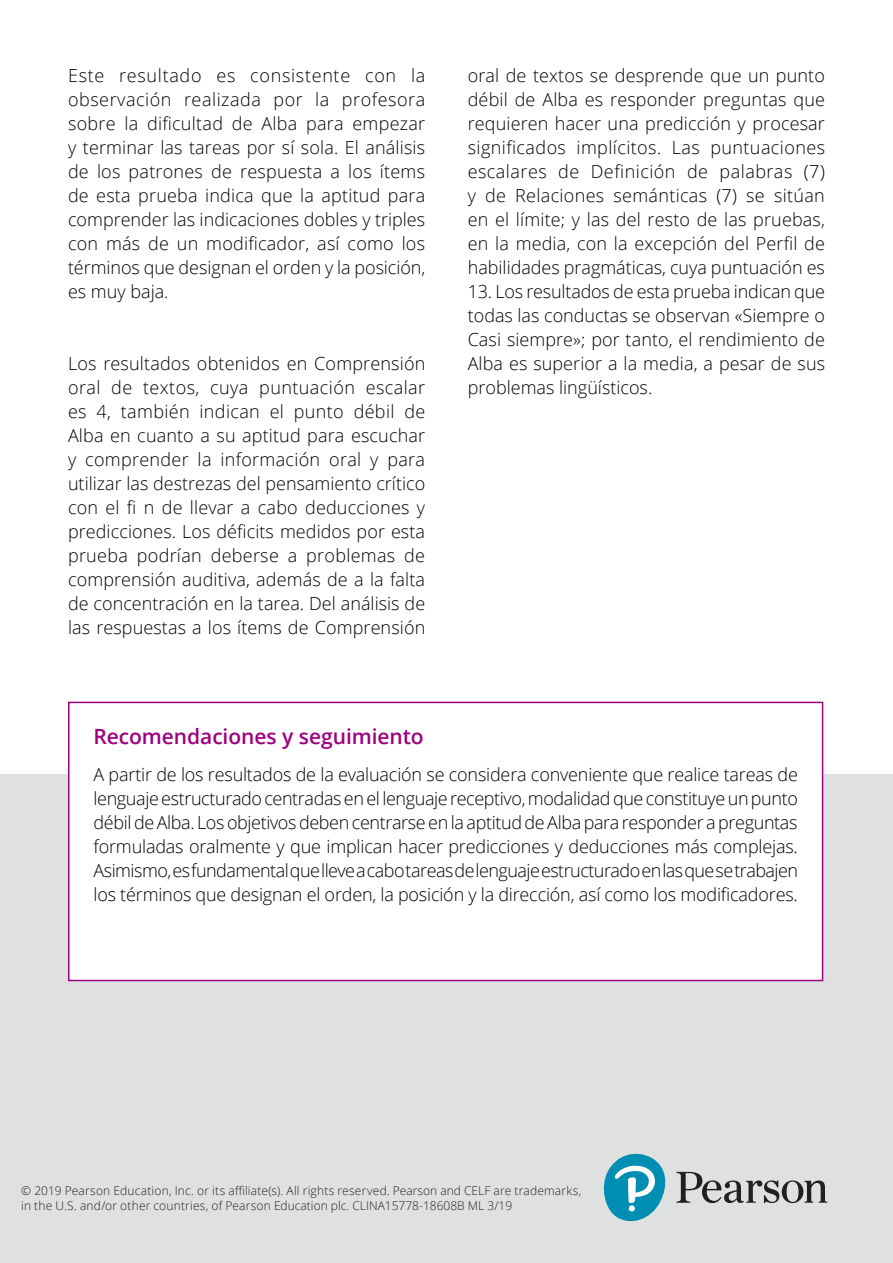
<style>
.page{position:relative;width:893px;height:1263px;background:#fff}
.page>*{position:absolute;margin:0;border:0;box-sizing:border-box;transform-origin:0 0}
.t1{font:600 21px "Open Sans";letter-spacing:-.005em;color:#9e007e}
.t2{font:300 18px/24px "Open Sans";color:#000;text-align:justify}
.t3{font:300 12px/15px "Open Sans";letter-spacing:.015em;color:#231f20}
</style>
<div class="page">
<div style="left:0;top:775px;width:893px;height:488px;background:#dfe1e1"></div>
<div style="left:68px;top:702px;width:755px;height:279px;background:#fff;border:2px solid #9e007e"></div>
<svg style="left:676px;top:1172px;width:151px;height:31px"></svg>
<svg style="left:603px;top:1153px;width:63px;height:69px"></svg>
<p class="t2" style="left:68px;top:63px;width:359px">Este resultado es consistente con la observación realizada por la profesora sobre la dificultad de Alba para empezar y terminar las tareas por sí sola. El análisis de los patrones de respuesta a los ítems de esta prueba indica que la aptitud para comprender las indicaciones dobles y triples con más de un modificador, así como los términos que designan el orden y la posición, es muy baja.</p>
<p class="t2" style="left:68px;top:351px;width:359px">Los resultados obtenidos en Comprensión oral de textos, cuya puntuación escalar es 4, también indican el punto débil de Alba en cuanto a su aptitud para escuchar y comprender la información oral y para utilizar las destrezas del pensamiento crítico con el fi n de llevar a cabo deducciones y predicciones. Los déficits medidos por esta prueba podrían deberse a problemas de comprensión auditiva, además de a la falta de concentración en la tarea. Del análisis de las respuestas a los ítems de Comprensión</p>
<p class="t2" style="left:468px;top:63px;width:359px">oral de textos se desprende que un punto débil de Alba es responder preguntas que requieren hacer una predicción y procesar significados implícitos. Las puntuaciones escalares de Definición de palabras (7) y de Relaciones semánticas (7) se sitúan en el límite; y las del resto de las pruebas, en la media, con la excepción del Perfil de habilidades pragmáticas, cuya puntuación es</p>
<p class="t2" style="left:468px;top:279px;width:359px">13. Los resultados de esta prueba indican que todas las conductas se observan «Siempre o Casi siempre»; por tanto, el rendimiento de Alba es superior a la media, a pesar de sus problemas lingüísticos.</p>
<p class="t1" style="left:94px;top:722px;width:332px">Recomendaciones y seguimiento</p>
<p class="t2" style="left:94px;top:762px;width:706px">A partir de los resultados de la evaluación se considera conveniente que realice tareas de lenguaje estructurado centradas en el lenguaje receptivo, modalidad que constituye un punto débil de Alba. Los objetivos deben centrarse en la aptitud de Alba para responder a preguntas formuladas oralmente y que implican hacer predicciones y deducciones más complejas.<br>Asimismo, es fundamental que lleve a cabo tareas de lenguaje estructurado en las que se trabajen los términos que designan el orden, la posición y la dirección, así como los modificadores.</p>
<p class="t3" style="left:21px;top:1183px;width:562px">© 2019 Pearson Education, Inc. or its affiliate(s). All rights reserved. Pearson and CELF are trademarks, in the U.S. and/or other countries, of Pearson Education plc. CLINA15778-18608B ML 3/19</p>
</div>
